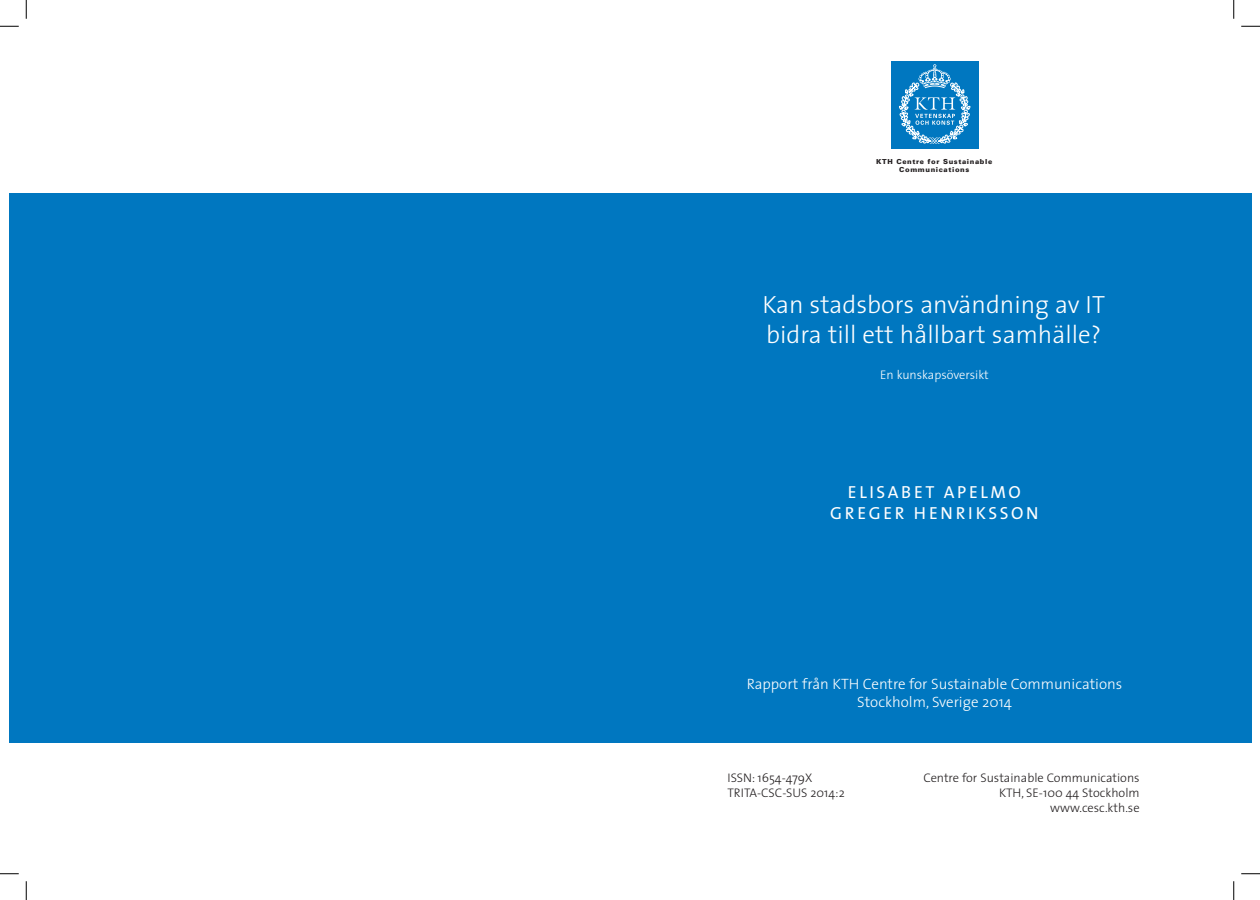
<style>
.page{position:relative;width:1260px;height:900px;background:#fff}
.page>*{position:absolute;margin:0;border:0;box-sizing:border-box;transform-origin:0 0}
.t1{font:300 25px/30px "The Sans";color:#fff}
.t2{font:17.5px/21px "The Sans";letter-spacing:.15em;color:#fff;text-align:center}
.t3{font:300 15px/18px "The Sans";color:#fff;text-align:center}
.t4{font:300 12.5px/15px "The Sans";color:#231f20}
.t5{font:300 12.5px "The Sans";color:#fff}
.t6{font:900 6.88px/8.2px "Univers";letter-spacing:.09em;color:#231f20;text-align:center}
</style>
<div class="page">
<div style="left:9px;top:193px;width:1242px;height:549px;background:#0077c0"></div>
<div style="left:891px;top:61px;width:87px;height:88px;background:#0077c0"></div>
<svg style="left:899px;top:64px;width:71px;height:80px"></svg>
<svg style="left:0;top:25px;width:19px;height:2px"></svg>
<svg style="left:1241px;top:25px;width:19px;height:2px"></svg>
<svg style="left:0;top:873px;width:19px;height:1px"></svg>
<svg style="left:1241px;top:873px;width:19px;height:1px"></svg>
<svg style="left:25px;top:0;width:2px;height:19px"></svg>
<svg style="left:25px;top:881px;width:2px;height:18px"></svg>
<svg style="left:1233px;top:0;width:1px;height:19px"></svg>
<svg style="left:1233px;top:881px;width:1px;height:18px"></svg>
<p class="t6" style="left:876px;top:157px;width:117px">KTH Centre for Sustainable<br>Communications</p>
<h1 class="t1" style="left:762px;top:288px;width:344px">Kan stadsbors användning av IT bidra till ett hållbart samhälle?</h1>
<p class="t5" style="left:880px;top:364px;width:110px">En kunskapsöversikt</p>
<h2 class="t2" style="left:830px;top:480px;width:210px">ELISABET APELMO<br>GREGER HENRIKSSON</h2>
<p class="t3" style="left:747px;top:674px;width:377px">Rapport från KTH Centre for Sustainable Communications<br>Stockholm, Sverige 2014</p>
<p class="t4" style="left:727px;top:769px;width:119px">ISSN: 1654-479X<br>TRITA-CSC-SUS 2014:2</p>
<p class="t4" style="left:923px;top:769px;width:218px;text-align:right">Centre for Sustainable Communications<br>KTH, SE-100 44 Stockholm www.cesc.kth.se</p>
</div>
